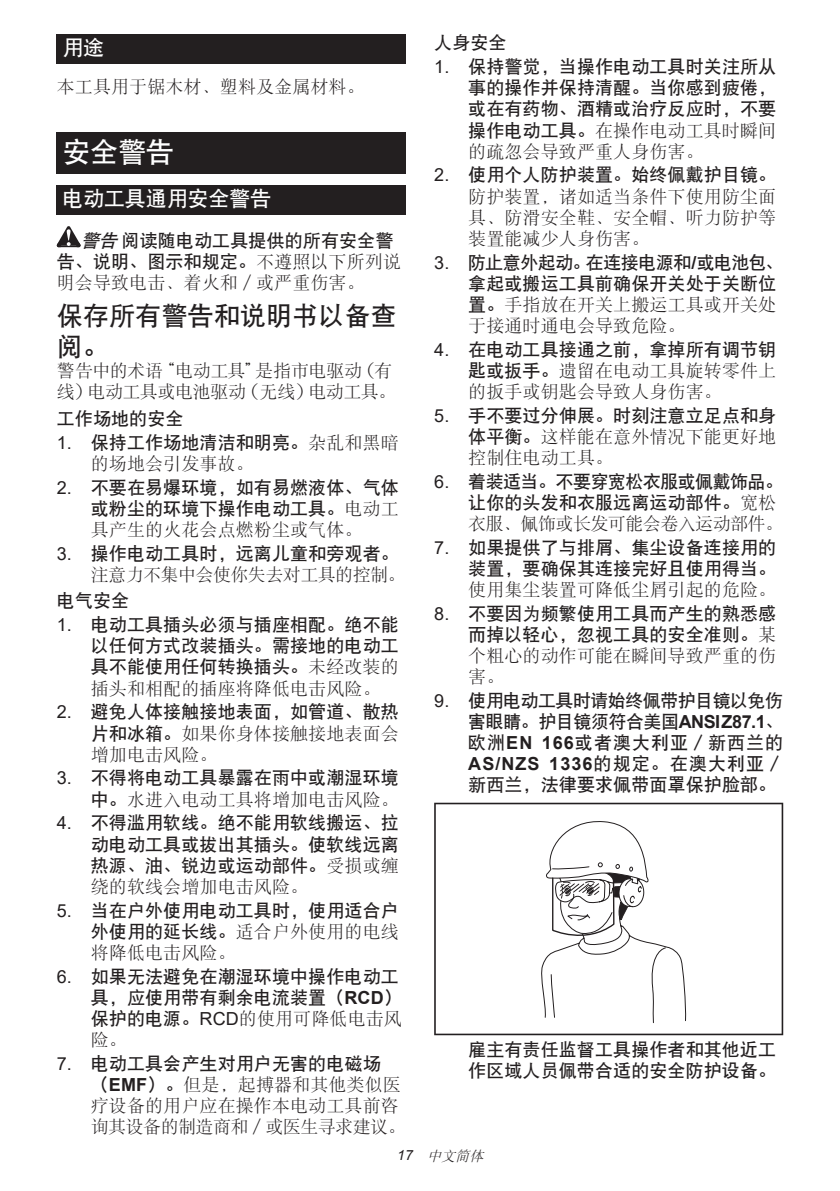
<style>
.page{position:relative;width:840px;height:1191px;background:#fff}
.page>*{position:absolute;margin:0;border:0;box-sizing:border-box;transform-origin:0 0}
.t1{font:28px "DFP Hei W7";color:#fff}
.t2{font:26px/30.4px "DFP Hei W7";letter-spacing:.005em;color:#231f20}
.t3{font:21px "DFP Hei W7";letter-spacing:-.01em;color:#fff}
.t4{font:18px/21px "DFP Hei W7";letter-spacing:.005em;color:#231f20;text-align:right}
.t5{font:18px/21px "DFP Song W3";letter-spacing:.005em;color:#231f20}
.t6{font:18px/21px "DFP Song W3";letter-spacing:-.025em;color:#231f20}
.t7{font:18px/21px "DFP Hei W7";letter-spacing:-.03em;color:#231f20}
.t8{font:18px "DFP Song W3";letter-spacing:-.03em;color:#231f20}
.t9{font:700 18px "Arial";letter-spacing:.06em;color:#231f20}
.t10{font:italic 14px "DFP Song W3";color:#231f20}
.s1{font-style:italic}
.s2{font-family:"DFP Song W3"}
.s3{font-family:"Arial"}
.s4{font-family:"DFP Hei W7"}
.s5{font-family:"Arial";font-weight:700}
.s6{font-family:"DFP Hei W7";font-weight:400}
</style>
<div class="page">
<div style="left:57px;top:34px;width:348px;height:29px;background:#231f20"></div>
<div style="left:57px;top:133px;width:348px;height:41px;background:#231f20"></div>
<div style="left:57px;top:185px;width:348px;height:29px;background:#231f20"></div>
<svg style="left:57px;top:226px;width:24px;height:21px"></svg>
<svg style="left:434px;top:802px;width:348px;height:233px"></svg>
<svg style="left:537px;top:817px;width:149px;height:206px"></svg>
<p class="t3" style="left:62px;top:37px;width:43px">用途</p>
<p class="t5" style="left:57px;top:76px;width:309px">本工具用于锯木材、塑料及金属材料。</p>
<h1 class="t1" style="left:62px;top:138px;width:113px">安全警告</h1>
<p class="t3" style="left:62px;top:188px;width:210px">电动工具通用安全警告</p>
<p class="t4" style="left:57px;top:230px;width:345px;text-align:left;text-indent:24px"><span class="s1">警告</span>阅读随电动工具提供的所有安全警告、说明、图示和规定。<span class="s2">不遵照以下所列说</span></p>
<p class="t5" style="left:57px;top:272px;width:309px">明会导致电击、着火和／或严重伤害。</p>
<h2 class="t2" style="left:57px;top:301px;width:341px">保存所有警告和说明书以备查阅。</h2>
<p class="t6" style="left:57px;top:360px;width:341px">警告中的术语“电动工具”是指市电驱动（有线）电动工具或电池驱动（无线）电动工具。</p>
<p class="t4" style="left:57px;top:408px;width:128px">工作场地的安全</p>
<p class="t4" style="left:57px;top:431px;width:343px"><span class="s3">1.</span> 保持工作场地清洁和明亮。<span class="s2">杂乱和黑暗</span></p>
<p class="t5" style="left:91px;top:453px;width:164px">的场地会引发事故。</p>
<p class="t4" style="left:57px;top:476px;width:343px"><span class="s3">2.</span> 不要在易爆环境，如有易燃液体、气体或粉尘的环境下操作电动工具。<span class="s2">电动工</span></p>
<p class="t5" style="left:91px;top:519px;width:273px">具产生的火花会点燃粉尘或气体。</p>
<p class="t4" style="left:57px;top:542px;width:343px"><span class="s3">3.</span> 操作电动工具时，远离儿童和旁观者。</p>
<p class="t8" style="left:91px;top:565px;width:316px">注意力不集中会使你失去对工具的控制。</p>
<p class="t4" style="left:57px;top:590px;width:74px">电气安全</p>
<p class="t4" style="left:91px;top:614px;width:309px;text-align:justify;text-indent:-34px"><span class="s3">1.</span> 电动工具插头必须与插座相配。绝不能以任何方式改装插头。需接地的电动工具不能使用任何转换插头。<span class="s2">未经改装的</span></p>
<p class="t5" style="left:91px;top:677px;width:291px">插头和相配的插座将降低电击风险。</p>
<p class="t4" style="left:57px;top:701px;width:343px"><span class="s3">2.</span> 避免人体接触接地表面，如管道、散热</p>
<p class="t5" style="left:91px;top:722px;width:309px"><span class="s4">片和冰箱。</span>如果你身体接触接地表面会增加电击风险。</p>
<p class="t4" style="left:57px;top:767px;width:343px"><span class="s3">3.</span> 不得将电动工具暴露在雨中或潮湿环境</p>
<p class="t5" style="left:91px;top:788px;width:309px"><span class="s4">中。</span>水进入电动工具将增加电击风险。</p>
<p class="t4" style="left:91px;top:812px;width:309px;text-align:justify;text-indent:-34px"><span class="s3">4.</span> 不得滥用软线。绝不能用软线搬运、拉动电动工具或拔出其插头。使软线远离热源、油、锐边或运动部件。<span class="s2">受损或缠</span></p>
<p class="t5" style="left:91px;top:875px;width:219px">绕的软线会增加电击风险。</p>
<p class="t4" style="left:57px;top:899px;width:343px"><span class="s3">5.</span> 当在户外使用电动工具时，使用适合户</p>
<p class="t5" style="left:91px;top:920px;width:309px"><span class="s4">外使用的延长线。</span>适合户外使用的电线将降低电击风险。</p>
<p class="t4" style="left:57px;top:965px;width:346px"><span class="s3">6.</span> 如果无法避免在潮湿环境中操作电动工具，应使用带有剩余电流装置（<span class="s5">RCD</span>）</p>
<p class="t5" style="left:91px;top:1007px;width:312px"><span class="s4">保护的电源。</span><span class="s3">RCD</span>的使用可降低电击风险。</p>
<p class="t4" style="left:57px;top:1052px;width:325px"><span class="s3">7.</span> 电动工具会产生对用户无害的电磁场</p>
<p class="t5" style="left:91px;top:1073px;width:316px"><span class="s4">（</span><span class="s5">EMF</span><span class="s4">）。</span>但是，起搏器和其他类似医疗设备的用户应在操作本电动工具前咨询其设备的制造商和／或医生寻求建议。</p>
<p class="t4" style="left:434px;top:32px;width:74px">人身安全</p>
<p class="t4" style="left:468px;top:56px;width:309px;text-align:justify;text-indent:-34px"><span class="s3">1.</span> 保持警觉，当操作电动工具时关注所从事的操作并保持清醒。当你感到疲倦，或在有药物、酒精或治疗反应时，不要</p>
<p class="t5" style="left:468px;top:120px;width:309px"><span class="s4">操作电动工具。</span>在操作电动工具时瞬间的疏忽会导致严重人身伤害。</p>
<p class="t4" style="left:434px;top:164px;width:343px"><span class="s3">2.</span> 使用个人防护装置。始终佩戴护目镜。</p>
<p class="t5" style="left:468px;top:186px;width:309px;text-align:justify">防护装置，诸如适当条件下使用防尘面具、防滑安全鞋、安全帽、听力防护等装置能减少人身伤害。</p>
<p class="t4" style="left:468px;top:252px;width:316px;text-align:left;text-indent:-34px"><span class="s3">3.</span> 防止意外起动。在连接电源和<span class="s5">/</span>或电池包、拿起或搬运工具前确保开关处于关断位</p>
<p class="t5" style="left:468px;top:294px;width:309px"><span class="s4">置。</span>手指放在开关上搬运工具或开关处于接通时通电会导致危险。</p>
<p class="t4" style="left:434px;top:339px;width:343px"><span class="s3">4.</span> 在电动工具接通之前，拿掉所有调节钥</p>
<p class="t5" style="left:468px;top:360px;width:309px"><span class="s4">匙或扳手。</span>遗留在电动工具旋转零件上的扳手或钥匙会导致人身伤害。</p>
<p class="t4" style="left:434px;top:405px;width:343px"><span class="s3">5.</span> 手不要过分伸展。时刻注意立足点和身</p>
<p class="t5" style="left:468px;top:426px;width:309px"><span class="s4">体平衡。</span>这样能在意外情况下能更好地控制住电动工具。</p>
<p class="t7" style="left:468px;top:471px;width:316px;text-indent:-34px"><span class="s3">6.</span> 着装适当。不要穿宽松衣服或佩戴饰品。让你的头发和衣服远离运动部件。<span class="s2">宽松</span></p>
<p class="t8" style="left:468px;top:514px;width:316px">衣服、佩饰或长发可能会卷入运动部件。</p>
<p class="t4" style="left:434px;top:537px;width:343px"><span class="s3">7.</span> 如果提供了与排屑、集尘设备连接用的装置，要确保其连接完好且使用得当。</p>
<p class="t5" style="left:468px;top:579px;width:309px">使用集尘装置可降低尘屑引起的危险。</p>
<p class="t4" style="left:434px;top:603px;width:343px"><span class="s3">8.</span> 不要因为频繁使用工具而产生的熟悉感而掉以轻心，忽视工具的安全准则。<span class="s2">某</span></p>
<p class="t5" style="left:468px;top:645px;width:309px">个粗心的动作可能在瞬间导致严重的伤害。</p>
<p class="t4" style="left:468px;top:690px;width:316px;text-align:justify;text-indent:-34px"><span class="s3">9.</span> 使用电动工具时请始终佩带护目镜以免伤害眼睛。护目镜须符合美国<span class="s5">ANSI Z87.1</span>、欧洲<span class="s5">EN 166</span>或者澳大利亚／新西兰的</p>
<p class="t9" style="left:468px;top:751px;width:316px">AS/NZS 1336<span class="s6">的规定。在澳大利亚／</span></p>
<p class="t4" style="left:468px;top:774px;width:309px">新西兰，法律要求佩带面罩保护脸部。</p>
<p class="t4" style="left:468px;top:1039px;width:309px;text-align:left">雇主有责任监督工具操作者和其他近工作区域人员佩带合适的安全防护设备。</p>
<p class="t10" style="left:397px;top:1148px;width:91px"><span class="s3">1 7</span> 中文简体</p>
</div>
